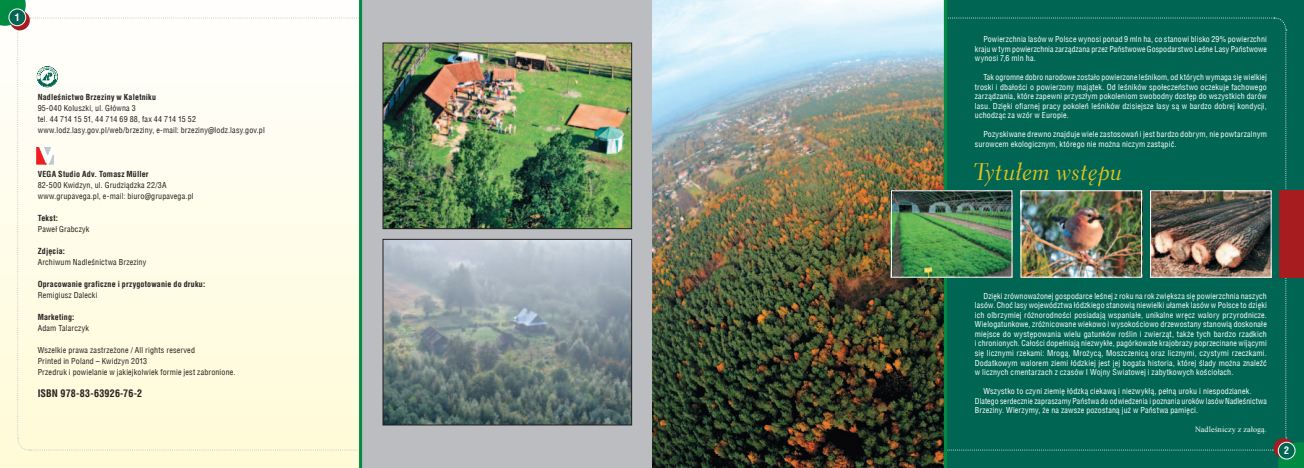
<style>
.page{position:relative;width:1304px;height:468px;background:#fff}
.page>*{position:absolute;margin:0;border:0;box-sizing:border-box;transform-origin:0 0}
.t1{font:24px "Transit 521 PL Cursive";color:#e8c31d}
.t2{font:700 10px "Switzerland Condensed";letter-spacing:.015em;color:#231f20}
.t3{font:700 10px "Switzerland Condensed";color:#fff}
.t4{font:8px/9.5px "Switzerland Condensed";letter-spacing:.02em;color:#fff;text-align:justify}
.t5{font:8px/11px "Switzerland Condensed";letter-spacing:.02em;color:#231f20}
.t6{font:700 8px "Switzerland Condensed";letter-spacing:.025em;color:#231f20}
.t7{font:8px "Times New Roman";letter-spacing:.015em;color:#fff}
.s1{font-family:"Switzerland Narrow"}
</style>
<div class="page">
<img style="left:0;top:0;width:1304px;height:468px">
<p class="t3" style="left:15px;top:11px;width:6px">1</p>
<p class="t6" style="left:38px;top:92px;width:120px">Nadleśnictwo Brzeziny w Kaletniku</p>
<p class="t5" style="left:38px;top:102px;width:229px">95-040 Koluszki, ul. Główna 3<br>tel. 44 714 15 51, 44 714 69 88, fax 44 714 15 52 www.lodz.lasy.gov.pl/web/brzeziny, e-mail: brzeziny<span class="s1">@</span>lodz.lasy.gov.pl</p>
<p class="t6" style="left:38px;top:169px;width:112px">VEGA Studio Adv. Tomasz Müller</p>
<p class="t5" style="left:38px;top:179px;width:157px">82-500 Kwidzyn, ul. Grudziądzka 22/3A www.grupavega.pl, e-mail: biuro<span class="s1">@</span>grupavega.pl</p>
<p class="t6" style="left:38px;top:213px;width:22px">Tekst:</p>
<p class="t5" style="left:38px;top:223px;width:53px">Paweł Grabczyk</p>
<p class="t6" style="left:38px;top:246px;width:29px">Zdjęcia:</p>
<p class="t5" style="left:38px;top:256px;width:110px">Archiwum Nadleśnictwa Brzeziny</p>
<p class="t6" style="left:38px;top:279px;width:169px">Opracowanie graficzne i przygotowanie do druku:</p>
<p class="t5" style="left:38px;top:289px;width:61px">Remigiusz Dalecki</p>
<p class="t6" style="left:38px;top:312px;width:38px">Marketing:</p>
<p class="t5" style="left:38px;top:322px;width:53px">Adam Talarczyk</p>
<p class="t5" style="left:38px;top:344px;width:199px">Wszelkie prawa zastrzeżone / All rights reserved<br>Printed in Poland – Kwidzyn 2013<br>Przedruk i powielanie w jakiejkolwiek formie jest zabronione.</p>
<p class="t2" style="left:38px;top:387px;width:106px">ISBN 978-83-63926-76-2</p>
<p class="t4" style="left:975px;top:35px;width:293px;text-indent:9px">Powierzchnia lasów w Polsce wynosi ponad 9 mln ha, co stanowi blisko 29% powierzchni kraju w tym powierzchnia zarządzana przez Państwowe Gospodarstwo Leśne Lasy Państwowe wynosi 7,6 mln ha.</p>
<p class="t4" style="left:975px;top:73px;width:293px;text-indent:9px">Tak ogromne dobro narodowe zostało powierzone leśnikom, od których wymaga się wielkiej troski i dbałości o powierzony majątek. Od leśników społeczeństwo oczekuje fachowego zarządzania, które zapewni przyszłym pokoleniom swobodny dostęp do wszystkich darów lasu. Dzięki ofiarnej pracy pokoleń leśników dzisiejsze lasy są w bardzo dobrej kondycji, uchodząc za wzór w Europie.</p>
<p class="t4" style="left:975px;top:130px;width:294px;text-indent:9px">Pozyskiwane drewno znajduje wiele zastosowań i jest bardzo dobrym, nie powtarzalnym surowcem ekologicznym, którego nie można niczym zastąpić.</p>
<h1 class="t1" style="left:974px;top:157px;width:150px">Tytułem wstępu</h1>
<p class="t4" style="left:975px;top:291px;width:294px;text-indent:9px">Dzięki zrównoważonej gospodarce leśnej z roku na rok zwiększa się powierzchnia naszych lasów. Choć lasy województwa łódzkiego stanowią niewielki ułamek lasów w Polsce to dzięki ich olbrzymiej różnorodności posiadają wspaniałe, unikalne wręcz walory przyrodnicze.<br>Wielogatunkowe, zróżnicowane wiekowo i wysokościowo drzewostany stanowią doskonałe miejsce do występowania wielu gatunków roślin i zwierząt, także tych bardzo rzadkich i chronionych. Całości dopełniają niezwykłe, pagórkowate krajobrazy poprzecinane wijącymi się licznymi rzekami: Mrogą, Mrożycą, Moszczenicą oraz licznymi, czystymi rzeczkami.<br>Dodatkowym walorem ziemi łódzkiej jest jej bogata historia, której ślady można znaleźć w licznych cmentarzach z czasów I Wojny Światowej i zabytkowych kościołach.</p>
<p class="t4" style="left:975px;top:386px;width:293px;text-align:left;text-indent:9px">Wszystko to czyni ziemię łódzką ciekawą i niezwykłą, pełną uroku i niespodzianek.<br>Dlatego serdecznie zapraszamy Państwa do odwiedzenia i poznania uroków lasów Nadleśnictwa<br>Brzeziny. Wierzymy, że na zawsze pozostaną już w Państwa pamięci.</p>
<p class="t7" style="left:1195px;top:424px;width:73px">Nadleśniczy z załogą.</p>
<p class="t3" style="left:1284px;top:444px;width:6px">2</p>
</div>
